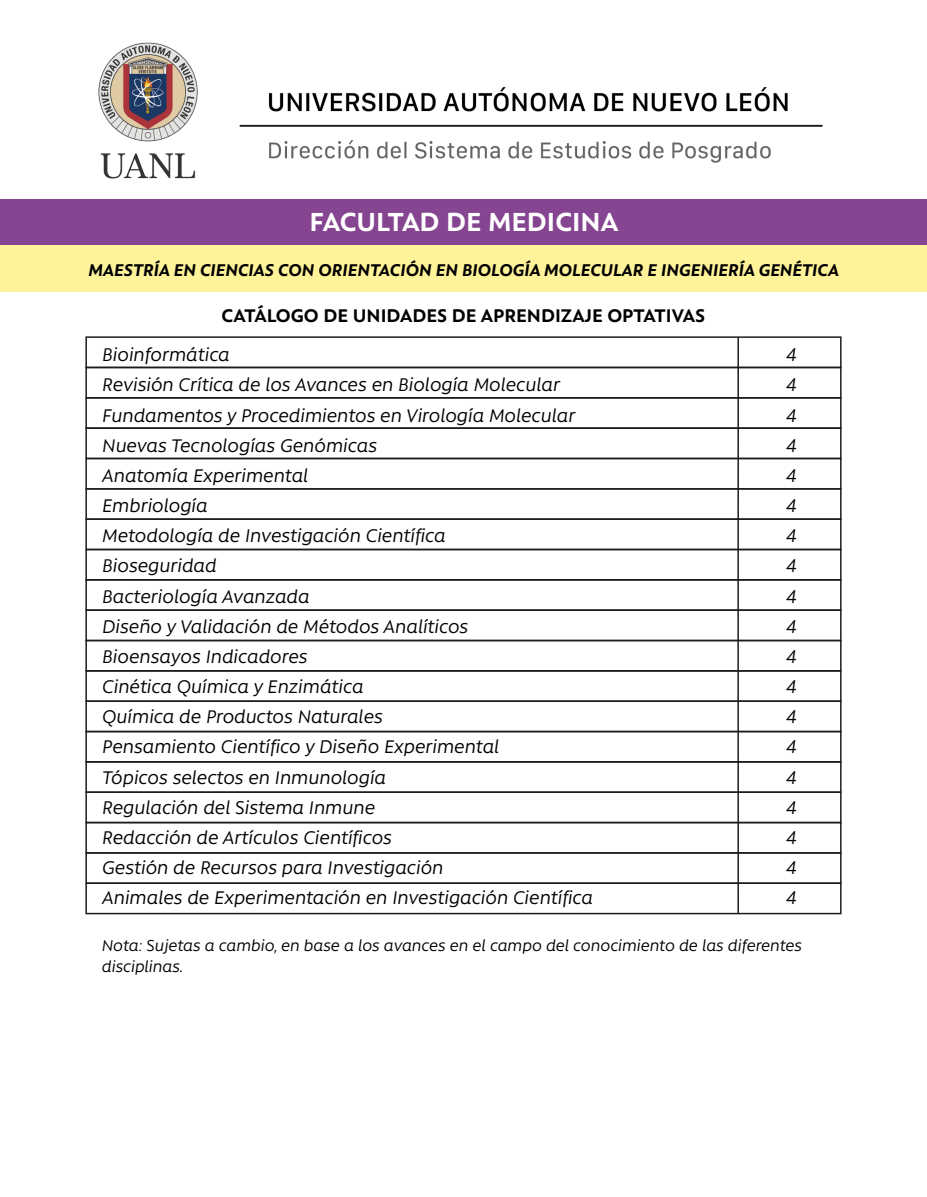
<style>
.page{position:relative;width:927px;height:1197px;background:#fff}
.page>*{position:absolute;margin:0;border:0;box-sizing:border-box;transform-origin:0 0}
.t1{font:700 30px "Rawson Pro";color:#fff}
.t2{font:italic 21px "Rawson Pro";color:#000}
.t3{font:700 21px "Rawson Pro";color:#000}
.t4{font:italic 700 19.5px "Rawson Pro";color:#000}
.t5{font:italic 18px/21.6px "Rawson Pro";color:#000}
</style>
<div class="page">
<div style="left:85px;top:488px;width:756px;height:32px;border:2px solid #1d1d1b"></div>
<div style="left:85px;top:458px;width:756px;height:31px;border:2px solid #1d1d1b"></div>
<div style="left:85px;top:518px;width:756px;height:32px;border:2px solid #1d1d1b"></div>
<div style="left:85px;top:336px;width:756px;height:32px;border:2px solid #1d1d1b"></div>
<img style="left:98px;top:42px;width:725px;height:137px">
<div style="left:85px;top:367px;width:756px;height:31px;border:2px solid #1d1d1b"></div>
<div style="left:85px;top:397px;width:756px;height:32px;border:2px solid #1d1d1b"></div>
<div style="left:85px;top:427px;width:756px;height:32px;border:2px solid #1d1d1b"></div>
<div style="left:85px;top:549px;width:756px;height:31px;border:2px solid #1d1d1b"></div>
<div style="left:85px;top:730px;width:756px;height:32px;border:2px solid #1d1d1b"></div>
<div style="left:85px;top:761px;width:756px;height:32px;border:2px solid #1d1d1b"></div>
<div style="left:85px;top:579px;width:756px;height:32px;border:2px solid #1d1d1b"></div>
<div style="left:85px;top:609px;width:756px;height:32px;border:2px solid #1d1d1b"></div>
<div style="left:85px;top:670px;width:756px;height:32px;border:2px solid #1d1d1b"></div>
<div style="left:85px;top:791px;width:756px;height:32px;border:2px solid #1d1d1b"></div>
<div style="left:85px;top:852px;width:756px;height:32px;border:2px solid #1d1d1b"></div>
<div style="left:85px;top:882px;width:756px;height:32px;border:2px solid #1d1d1b"></div>
<svg style="left:736px;top:336px;width:3px;height:579px"></svg>
<div style="left:0;top:199px;width:927px;height:46px;background:#854590"></div>
<div style="left:0;top:245px;width:927px;height:47px;background:#fff399"></div>
<h1 class="t1" style="left:309px;top:204px;width:310px">FACULTAD DE MEDICINA</h1>
<p class="t4" style="left:88px;top:258px;width:752px">MAESTRÍA EN CIENCIAS CON ORIENTACIÓN EN BIOLOGÍA MOLECULAR E INGENIERÍA GENÉTICA</p>
<p class="t3" style="left:221px;top:303px;width:485px">CATÁLOGO DE UNIDADES DE APRENDIZAJE OPTATIVAS</p>
<p class="t2" style="left:102px;top:343px;width:129px">Bioinformática</p>
<p class="t2" style="left:786px;top:343px;width:12px">4</p>
<p class="t2" style="left:102px;top:374px;width:459px">Revisión Crítica de los Avances en Biología Molecular</p>
<p class="t2" style="left:786px;top:374px;width:12px">4</p>
<p class="t2" style="left:102px;top:404px;width:474px">Fundamentos y Procedimientos en Virología Molecular</p>
<p class="t2" style="left:786px;top:404px;width:12px">4</p>
<p class="t2" style="left:102px;top:434px;width:276px">Nuevas Tecnologías Genómicas</p>
<p class="t2" style="left:786px;top:434px;width:12px">4</p>
<p class="t2" style="left:102px;top:464px;width:207px">Anatomía Experimental</p>
<p class="t2" style="left:786px;top:464px;width:12px">4</p>
<p class="t2" style="left:102px;top:494px;width:107px">Embriología</p>
<p class="t2" style="left:786px;top:494px;width:12px">4</p>
<p class="t2" style="left:102px;top:524px;width:345px">Metodología de Investigación Científica</p>
<p class="t2" style="left:786px;top:524px;width:12px">4</p>
<p class="t2" style="left:102px;top:554px;width:116px">Bioseguridad</p>
<p class="t2" style="left:786px;top:554px;width:12px">4</p>
<p class="t2" style="left:102px;top:585px;width:209px">Bacteriología Avanzada</p>
<p class="t2" style="left:786px;top:585px;width:12px">4</p>
<p class="t2" style="left:102px;top:615px;width:367px">Diseño y Validación de Métodos Analíticos</p>
<p class="t2" style="left:786px;top:615px;width:12px">4</p>
<p class="t2" style="left:102px;top:645px;width:207px">Bioensayos Indicadores</p>
<p class="t2" style="left:786px;top:645px;width:12px">4</p>
<p class="t2" style="left:102px;top:675px;width:263px">Cinética Química y Enzimática</p>
<p class="t2" style="left:786px;top:675px;width:12px">4</p>
<p class="t2" style="left:102px;top:705px;width:282px">Química de Productos Naturales</p>
<p class="t2" style="left:786px;top:705px;width:12px">4</p>
<p class="t2" style="left:102px;top:735px;width:398px">Pensamiento Científico y Diseño Experimental</p>
<p class="t2" style="left:786px;top:735px;width:12px">4</p>
<p class="t2" style="left:102px;top:766px;width:285px">Tópicos selectos en Inmunología</p>
<p class="t2" style="left:786px;top:766px;width:12px">4</p>
<p class="t2" style="left:102px;top:796px;width:274px">Regulación del Sistema Inmune</p>
<p class="t2" style="left:786px;top:796px;width:12px">4</p>
<p class="t2" style="left:102px;top:826px;width:291px">Redacción de Artículos Científicos</p>
<p class="t2" style="left:786px;top:826px;width:12px">4</p>
<p class="t2" style="left:102px;top:856px;width:343px">Gestión de Recursos para Investigación</p>
<p class="t2" style="left:786px;top:856px;width:12px">4</p>
<p class="t2" style="left:102px;top:886px;width:492px">Animales de Experimentación en Investigación Científica</p>
<p class="t2" style="left:786px;top:886px;width:12px">4</p>
<p class="t5" style="left:102px;top:934px;width:701px">Nota: Sujetas a cambio, en base a los avances en el campo del conocimiento de las diferentes disciplinas.</p>
</div>
